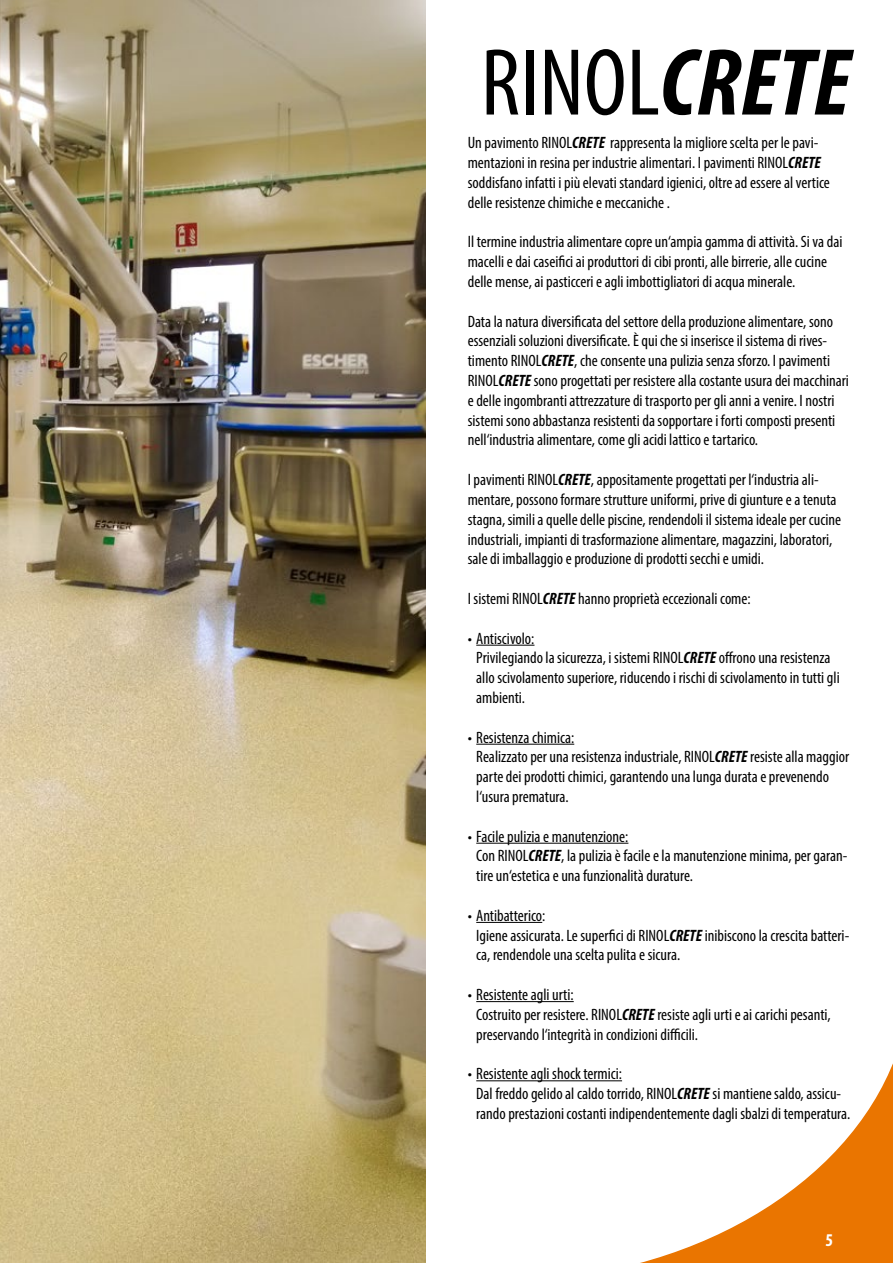
<style>
.page{position:relative;width:893px;height:1263px;background:#fff}
.page>*{position:absolute;margin:0;border:0;box-sizing:border-box;transform-origin:0 0}
.t1{font:condensed 96px "Myriad Pro";color:#000}
.t2{font:700 condensed 18px "Myriad Pro";color:#fff}
.t3{font:condensed 16.5px/19.8px "Myriad Pro";color:#000}
.s1{font-weight:700;font-style:italic}
</style>
<div class="page">
<img style="left:0;top:0;width:425px;height:1263px">
<svg style="left:584px;top:1063px;width:309px;height:200px"></svg>
<hr style="left:476px;top:645px;width:58px;height:1px;background:#000">
<hr style="left:476px;top:744px;width:98px;height:1px;background:#000">
<hr style="left:476px;top:843px;width:152px;height:1px;background:#000">
<hr style="left:476px;top:922px;width:66px;height:1px;background:#000">
<hr style="left:476px;top:1001px;width:98px;height:1px;background:#000">
<hr style="left:476px;top:1080px;width:146px;height:1px;background:#000">
<div style="left:808px;top:1220px;width:42px;height:43px;background:#ea7500"></div>
<h1 class="t1" style="left:481px;top:25px;width:371px">RINOL<span class="s1">CRETE</span></h1>
<p class="t3" style="left:468px;top:133px;width:364px">Un pavimento RINOL<span class="s1">CRETE</span> rappresenta la migliore scelta per le pavi&shy;mentazioni in resina per industrie alimentari. I pavimenti RINOL<span class="s1">CRETE </span>soddisfano infatti i più elevati standard igienici, oltre ad essere al vertice delle resistenze chimiche e meccaniche .</p>
<p class="t3" style="left:468px;top:232px;width:376px">Il termine industria alimentare copre un‘ampia gamma di attività. Si va dai macelli e dai caseifici ai produttori di cibi pronti, alle birrerie, alle cucine delle mense, ai pasticceri e agli imbottigliatori di acqua minerale.</p>
<p class="t3" style="left:468px;top:311px;width:383px">Data la natura diversificata del settore della produzione alimentare, sono essenziali soluzioni diversificate. È qui che si inserisce il sistema di rives&shy;timento RINOL<span class="s1">CRETE</span>, che consente una pulizia senza sforzo. I pavimenti RINOL<span class="s1">CRETE</span> sono progettati per resistere alla costante usura dei macchinari e delle ingombranti attrezzature di trasporto per gli anni a venire. I nostri sistemi sono abbastanza resistenti da sopportare i forti composti presenti nell‘industria alimentare, come gli acidi lattico e tartarico.</p>
<p class="t3" style="left:468px;top:469px;width:375px">I pavimenti RINOL<span class="s1">CRETE</span>, appositamente progettati per l‘industria ali&shy;mentare, possono formare strutture uniformi, prive di giunture e a tenuta stagna, simili a quelle delle piscine, rendendoli il sistema ideale per cucine industriali, impianti di trasformazione alimentare, magazzini, laboratori, sale di imballaggio e produzione di prodotti secchi e umidi.</p>
<p class="t3" style="left:468px;top:588px;width:284px">I sistemi RINOL<span class="s1">CRETE</span> hanno proprietà eccezionali come:</p>
<p class="t3" style="left:476px;top:628px;width:365px;text-indent:-8px">• Antiscivolo:<br>Privilegiando la sicurezza, i sistemi RINOL<span class="s1">CRETE</span> offrono una resistenza allo scivolamento superiore, riducendo i rischi di scivolamento in tutti gli ambienti.</p>
<p class="t3" style="left:476px;top:727px;width:374px;text-indent:-8px">• Resistenza chimica:<br>Realizzato per una resistenza industriale, RINOL<span class="s1">CRETE</span> resiste alla maggior parte dei prodotti chimici, garantendo una lunga durata e prevenendo l‘usura prematura.</p>
<p class="t3" style="left:476px;top:826px;width:373px;text-indent:-8px">• Facile pulizia e manutenzione:<br>Con RINOL<span class="s1">CRETE</span>, la pulizia è facile e la manutenzione minima, per garan&shy;tire un‘estetica e una funzionalità durature.</p>
<p class="t3" style="left:476px;top:905px;width:375px;text-indent:-8px">• Antibatterico:<br>Igiene assicurata. Le superfici di RINOL<span class="s1">CRETE</span> inibiscono la crescita batteri&shy;ca, rendendole una scelta pulita e sicura.</p>
<p class="t3" style="left:476px;top:984px;width:356px;text-indent:-8px">• Resistente agli urti:<br>Costruito per resistere. RINOL<span class="s1">CRETE</span> resiste agli urti e ai carichi pesanti, preservando l‘integrità in condizioni difficili.</p>
<p class="t3" style="left:476px;top:1063px;width:376px;text-indent:-8px">• Resistente agli shock termici:<br>Dal freddo gelido al caldo torrido, RINOL<span class="s1">CRETE</span> si mantiene saldo, assicu&shy;rando prestazioni costanti indipendentemente dagli sbalzi di temperatura.</p>
<p class="t2" style="left:825px;top:1229px;width:9px">5</p>
</div>
